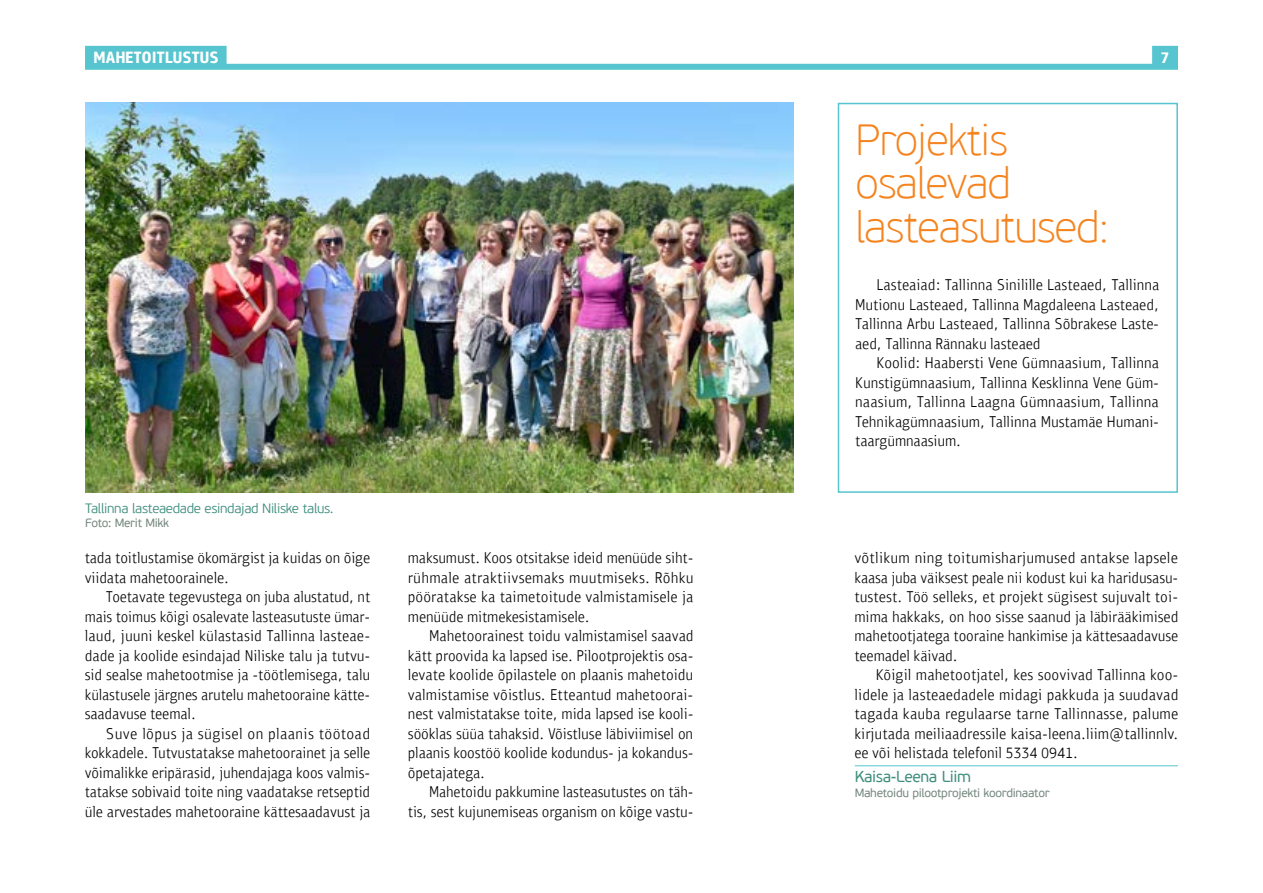
<style>
.page{position:relative;width:1263px;height:893px;background:#fff}
.page>*{position:absolute;margin:0;border:0;box-sizing:border-box;transform-origin:0 0}
.t1{font:100 43.5px/43.5px "PF Beau Sans Pro";letter-spacing:-.025em;color:#f5841f}
.t2{font:300 15.75px/19.5px "PF Bulletin Sans Pro";color:#000}
.t3{font:15.75px "PF Beau Sans Pro";letter-spacing:-.025em;color:#408f7e}
.t4{font:300 13.5px "PF Beau Sans Pro";letter-spacing:-.025em;color:#408f7e}
.t5{font:12px "PF Beau Sans Pro";letter-spacing:-.025em;color:#76897f}
</style>
<div class="page">
<div style="left:85px;top:46px;width:142px;height:22px;background:#56c5d0"></div>
<div style="left:85px;top:64px;width:1093px;height:6px;background:#56c5d0"></div>
<div style="left:1152px;top:46px;width:26px;height:22px;background:#56c5d0"></div>
<div style="left:838px;top:103px;width:340px;height:390px;border:2px solid #56c5d0"></div>
<img style="left:85px;top:103px;width:708px;height:390px">
<hr style="left:855px;top:765px;width:323px;height:1px;background:#56c5d0">
<p class="t4" style="left:85px;top:501px;width:250px">Tallinna lasteaedade esindajad Niliske talus.</p>
<p class="t5" style="left:85px;top:516px;width:86px">Foto: Merit Mikk</p>
<p class="t2" style="left:85px;top:548px;width:75px">▼ ▼□ ▼●◆▲▼</p>
<p class="t2" style="left:290px;top:548px;width:52px">◆ ▲ □■</p>
<p class="t2" style="left:163px;top:568px;width:55px">▼□□ ■ ●</p>
<p class="t2" style="left:113px;top:587px;width:62px">□▼❖▼ ▼</p>
<p class="t2" style="left:196px;top:587px;width:26px">❖◆▲▼</p>
<p class="t2" style="left:246px;top:587px;width:31px">□■ ◆</p>
<p class="t2" style="left:301px;top:587px;width:71px">●◆▲▼ ▼◆ ■▼</p>
<p class="t2" style="left:107px;top:607px;width:51px">▲ ▼□ ◆▲</p>
<p class="t2" style="left:193px;top:607px;width:150px">□▲ ● ❖ ▼ ● ▲▼ ▲◆▼◆▲▼ ✓</p>
<p class="t2" style="left:125px;top:626px;width:24px">◆◆■</p>
<p class="t2" style="left:171px;top:626px;width:80px">▲ ● ✓●▲▼▲</p>
<p class="t2" style="left:281px;top:626px;width:62px">●● ■■ ● ▲▼</p>
<p class="t2" style="left:141px;top:646px;width:20px">□□●</p>
<p class="t2" style="left:258px;top:646px;width:56px">●▲ ▼ ●◆</p>
<p class="t2" style="left:332px;top:646px;width:34px">▼◆▼❖◆</p>
<p class="t2" style="left:85px;top:665px;width:52px">▲ ▲ ●▲</p>
<p class="t2" style="left:180px;top:665px;width:48px">▼□□▼ ▲</p>
<p class="t2" style="left:259px;top:665px;width:30px">▼ ▼●</p>
<p class="t2" style="left:310px;top:665px;width:61px">▲ ▼ ●◆</p>
<p class="t2" style="left:92px;top:685px;width:53px">✓● ▲▼◆▲ ●</p>
<p class="t2" style="left:178px;top:685px;width:67px">■ ▲ ◆▼ ●◆</p>
<p class="t2" style="left:280px;top:685px;width:44px">▼□□ ■</p>
<p class="t2" style="left:85px;top:704px;width:72px">▲ ❖◆▲ ▼</p>
<p class="t2" style="left:188px;top:704px;width:4px">●</p>
<p class="t2" style="left:115px;top:724px;width:63px">◆❖ ● ◆▲</p>
<p class="t2" style="left:198px;top:724px;width:157px">▲✓ ▲● □■ ● ■▲ ▼ ▼□</p>
<p class="t2" style="left:159px;top:743px;width:70px">◆▼❖◆▲▼ ▼ ▲</p>
<p class="t2" style="left:271px;top:743px;width:94px">▼□□ ■ ▼ ▲ ●●</p>
<p class="t2" style="left:194px;top:763px;width:59px">▲ ◆ ■</p>
<p class="t2" style="left:303px;top:763px;width:63px">□□▲ ❖ ● ▲</p>
<p class="t2" style="left:85px;top:782px;width:79px">▼▼ ▲ ▲□❖</p>
<p class="t2" style="left:185px;top:782px;width:70px">▼□▼ ■■ ❖</p>
<p class="t2" style="left:329px;top:782px;width:31px">▼▲ ▼</p>
<p class="t2" style="left:119px;top:802px;width:26px">❖ ▲▼</p>
<p class="t2" style="left:166px;top:802px;width:88px">▲ ▼□□ ■</p>
<p class="t2" style="left:278px;top:802px;width:24px">▼▼ ▲</p>
<p class="t2" style="left:330px;top:802px;width:26px">❖◆▲▼</p>
<p class="t2" style="left:433px;top:548px;width:131px">▲◆ ◆▲▼ □□▲ □▼▲ ▼ ▲</p>
<p class="t2" style="left:625px;top:548px;width:64px">■✓✓ ▲ ▼</p>
<p class="t2" style="left:472px;top:568px;width:54px">▼ ▼❖▲</p>
<p class="t2" style="left:559px;top:568px;width:87px">▲ ◆◆▼ ▲ ▲</p>
<p class="t2" style="left:500px;top:587px;width:67px">▼ ▼□▼◆</p>
<p class="t2" style="left:586px;top:587px;width:46px">❖● ▲▼</p>
<p class="t2" style="left:426px;top:607px;width:24px">■✓✓</p>
<p class="t2" style="left:482px;top:607px;width:58px">▼ ▲▲▼</p>
<p class="t2" style="left:462px;top:626px;width:148px">▼□□ ■ ▲▼ ▼□ ◆ ❖ ● ▲▼</p>
<p class="t2" style="left:631px;top:626px;width:49px">▲● ▲ ❖</p>
<p class="t2" style="left:422px;top:646px;width:49px">▼▼ □□❖</p>
<p class="t2" style="left:556px;top:646px;width:126px">▲ ●□□▼ □ ▼ ▲ □▲</p>
<p class="t2" style="left:408px;top:665px;width:68px">● ❖ ▼ □□●</p>
<p class="t2" style="left:517px;top:665px;width:107px">●▲▼● □■ ● ■▲</p>
<p class="t2" style="left:661px;top:665px;width:33px">▼□ ◆</p>
<p class="t2" style="left:408px;top:685px;width:46px">❖● ▲▼</p>
<p class="t2" style="left:476px;top:685px;width:129px">▲ ❖ ▲▼●◆▲ ▼▼ ■▼◆</p>
<p class="t2" style="left:650px;top:685px;width:22px">▼□□</p>
<p class="t2" style="left:408px;top:704px;width:139px">■▲▼ ❖● ▲▼▼ ▲ ▼□▼</p>
<p class="t2" style="left:642px;top:704px;width:43px">▲ □□●</p>
<p class="t2" style="left:408px;top:724px;width:86px">▲ ● ▲ ▲✓✓ ▼</p>
<p class="t2" style="left:567px;top:724px;width:69px">▲▼●◆▲ ● ❖</p>
<p class="t2" style="left:658px;top:724px;width:36px">▲ ● □■</p>
<p class="t2" style="left:416px;top:743px;width:71px">● ■ ▲ □□▲▼</p>
<p class="t2" style="left:511px;top:743px;width:19px">□□●</p>
<p class="t2" style="left:558px;top:743px;width:52px">□ ◆■ ◆▲</p>
<p class="t2" style="left:639px;top:743px;width:50px">□ ■◆▲</p>
<p class="t2" style="left:461px;top:782px;width:32px">▼□ ◆</p>
<p class="t2" style="left:523px;top:782px;width:152px">◆ ■ ● ▲▼ ▲◆▼◆▲▼ ▲ □■ ▼</p>
<p class="t2" style="left:408px;top:802px;width:84px">▼▲ ▲ ▲▼ ◆◆■</p>
<p class="t2" style="left:513px;top:802px;width:38px">▲ ▲ □</p>
<p class="t2" style="left:570px;top:802px;width:48px">■▲ □■</p>
<p class="t2" style="left:656px;top:802px;width:33px">❖ ▲▼◆</p>
<h1 class="t1" style="left:855px;top:118px;width:255px">Projektis osalevad lasteasutused:</h1>
<p class="t2" style="left:959px;top:275px;width:27px">●● ■■</p>
<p class="t2" style="left:1009px;top:275px;width:27px">■●●●</p>
<p class="t2" style="left:1126px;top:275px;width:27px">●● ■■</p>
<p class="t2" style="left:866px;top:295px;width:70px">◆▼ □■◆ ▲▼</p>
<p class="t2" style="left:986px;top:295px;width:27px">●● ■■</p>
<p class="t2" style="left:869px;top:314px;width:27px">●● ■■</p>
<p class="t2" style="left:928px;top:314px;width:38px">◆ ▲▼</p>
<p class="t2" style="left:1017px;top:314px;width:27px">●● ■■</p>
<p class="t2" style="left:1104px;top:314px;width:43px">▲ ▲▼</p>
<p class="t2" style="left:899px;top:334px;width:27px">●● ■■</p>
<p class="t2" style="left:950px;top:334px;width:62px">■■ ◆ ● ▲▼</p>
<p class="t2" style="left:885px;top:353px;width:20px">□□●</p>
<p class="t2" style="left:925px;top:353px;width:56px">★ ▲▼</p>
<p class="t2" style="left:1003px;top:353px;width:88px">■ ✓■ ▲◆</p>
<p class="t2" style="left:1125px;top:353px;width:28px">●● ■■</p>
<p class="t2" style="left:863px;top:373px;width:98px">◆■▲▼ ✓ ■ ▲◆</p>
<p class="t2" style="left:994px;top:373px;width:27px">●● ■■</p>
<p class="t2" style="left:1047px;top:373px;width:36px">▲ ●■■</p>
<p class="t2" style="left:855px;top:392px;width:42px">■ ▲◆</p>
<p class="t2" style="left:932px;top:392px;width:28px">●● ■■</p>
<p class="t2" style="left:1001px;top:392px;width:89px">■ ✓■ ▲◆</p>
<p class="t2" style="left:1125px;top:392px;width:28px">●● ■■</p>
<p class="t2" style="left:877px;top:412px;width:93px">■ ✓■▲◆</p>
<p class="t2" style="left:1003px;top:412px;width:27px">●● ■■</p>
<p class="t2" style="left:1051px;top:412px;width:20px">◆▲▼</p>
<p class="t2" style="left:1107px;top:412px;width:43px">★◆ ■</p>
<p class="t2" style="left:855px;top:431px;width:91px">▼ ✓■▲◆</p>
<p class="t2" style="left:855px;top:548px;width:147px">❖ ▼● ◆ ■■ ▼□▼◆ ▲</p>
<p class="t2" style="left:1027px;top:548px;width:35px">◆ ◆▲</p>
<p class="t2" style="left:1088px;top:548px;width:84px">■▼ ▲ ● ▲●</p>
<p class="t2" style="left:875px;top:568px;width:94px">▲ ◆ ❖ ▲▲▼</p>
<p class="t2" style="left:993px;top:568px;width:91px">● ■ □ ◆▲▼ ◆</p>
<p class="t2" style="left:1139px;top:568px;width:34px">◆▲ ▲◆</p>
<p class="t2" style="left:855px;top:587px;width:44px">▼◆▲▼ ▲▼</p>
<p class="t2" style="left:933px;top:587px;width:236px">▲ ●● ▲ ▼ □ ▼ ▲✓ ▲ ▲▼ ▲◆◆❖ ●▼ ▼□</p>
<p class="t2" style="left:935px;top:607px;width:130px">▲ □■ □□ ▲ ▲▲ ▲ ■◆</p>
<p class="t2" style="left:1090px;top:607px;width:4px">●</p>
<p class="t2" style="left:887px;top:626px;width:42px">▼□□▼ ▼</p>
<p class="t2" style="left:954px;top:626px;width:44px">▼□□ ■</p>
<p class="t2" style="left:1100px;top:626px;width:24px">▼▼ ▲</p>
<p class="t2" style="left:1151px;top:626px;width:21px">❖◆▲</p>
<p class="t2" style="left:907px;top:646px;width:33px">● ❖ ●</p>
<p class="t2" style="left:950px;top:665px;width:55px">▼□□▼ ▼ ●</p>
<p class="t2" style="left:1028px;top:665px;width:51px">▲ ▲□□❖ ❖</p>
<p class="t2" style="left:1112px;top:665px;width:62px">●● ■■ □□</p>
<p class="t2" style="left:909px;top:685px;width:23px">● ▲▼</p>
<p class="t2" style="left:984px;top:685px;width:4px">●</p>
<p class="t2" style="left:1076px;top:685px;width:88px">◆ ▲◆◆ ❖</p>
<p class="t2" style="left:998px;top:704px;width:45px">▲ ▼ ■</p>
<p class="t2" style="left:1069px;top:704px;width:48px">●● ■■ ▲▲</p>
<p class="t2" style="left:937px;top:724px;width:4px">●</p>
<p class="t2" style="left:980px;top:724px;width:20px">▲▲●</p>
<p class="t2" style="left:1029px;top:724px;width:61px">▲●■●</p>
<p class="t2" style="left:1125px;top:724px;width:51px">▼ ●● ■■●❖</p>
<p class="t2" style="left:872px;top:743px;width:56px">❖ ●▲▼</p>
<p class="t2" style="left:953px;top:743px;width:86px">▼ ● □■● ✓✓✔</p>
<p class="t3" style="left:855px;top:768px;width:118px">Kaisa-Leena Liim</p>
<p class="t5" style="left:855px;top:786px;width:196px">Mahetoidu pilootprojekti koordinaator</p>
</div>
